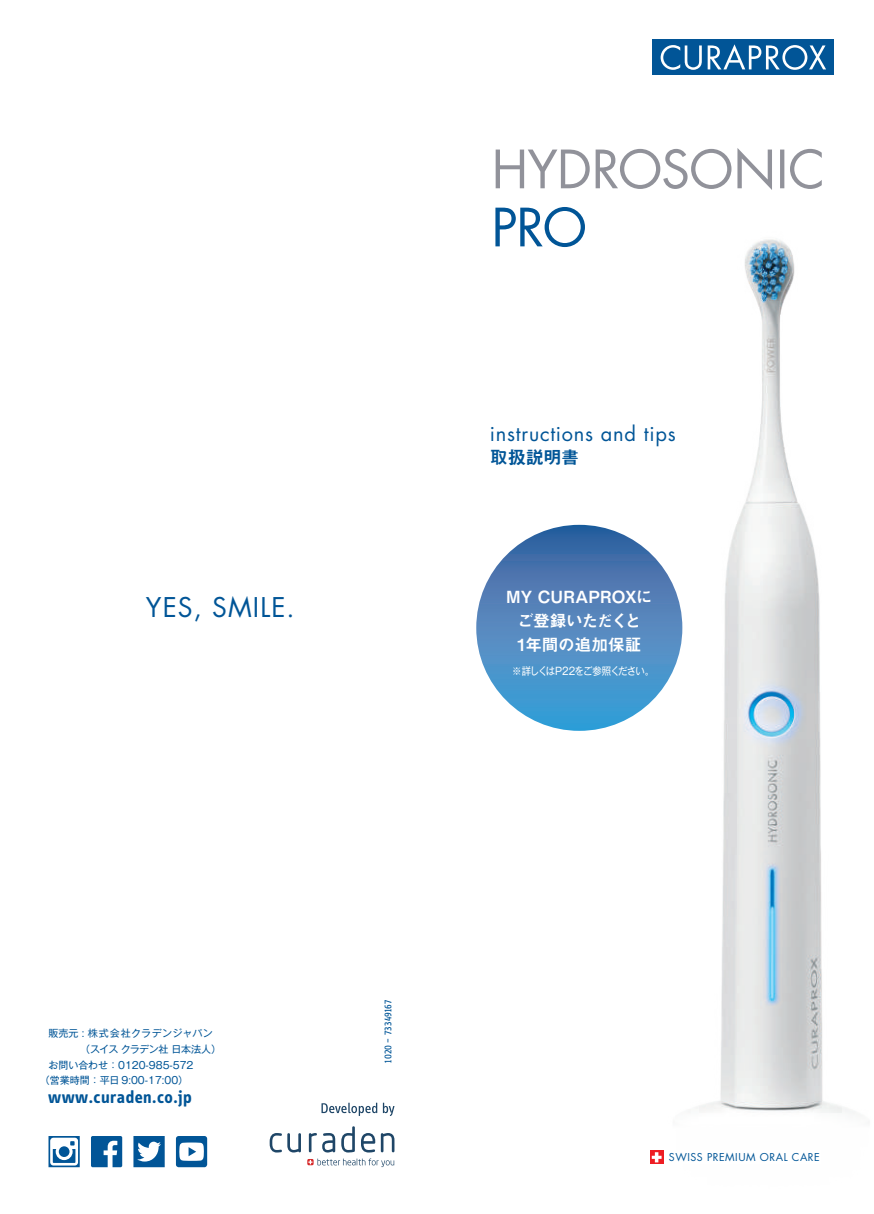
<style>
.page{position:relative;width:874px;height:1214px;background:#fff}
.page>*{position:absolute;margin:0;border:0;box-sizing:border-box;transform-origin:0 0}
.t1{font:26.4px "Futura LT Pro";letter-spacing:.04em;color:#015597}
.t2{font:20px "Futura LT Pro";letter-spacing:.04em;color:#015597}
.t3{font:700 18px "Info Display Pro";letter-spacing:.025em;color:#015597}
.t4{font:18px "Midashi Go Pro MB31";letter-spacing:-.01em;color:#015597}
.t5{font:16.8px/24px "Midashi Go Pro MB31";letter-spacing:-.02em;color:#fff;text-align:center}
.t6{font:10.6px "Futura";letter-spacing:.05em;color:#015597}
.t7{font:10.4px "Gothic MB101 Pr 5";letter-spacing:-.075em;color:#fff;scale:.9 1}
.t8{font:10px "Gothic MB101 Pro";color:#015597}
.t9{font:10px "Gothic MB101 Pro";letter-spacing:.035em;color:#015597}
.t10{font:10px "Gothic MB101 Pro";letter-spacing:-.045em;color:#015597}
.t11{font:10px "Info Display Pro";letter-spacing:.02em;color:#015597}
.t12{font:8px "Futura LT Pro";letter-spacing:.05em;color:#015597}
</style>
<div class="page">
<div style="left:652px;top:39px;width:181px;height:36px;background:#015597"></div>
<svg style="left:660px;top:44px;width:165px;height:26px"></svg>
<svg style="left:48px;top:1136px;width:32px;height:30px"></svg>
<svg style="left:91px;top:1136px;width:31px;height:30px"></svg>
<svg style="left:133px;top:1136px;width:32px;height:30px"></svg>
<svg style="left:176px;top:1136px;width:31px;height:30px"></svg>
<svg style="left:321px;top:1102px;width:73px;height:13px"></svg>
<svg style="left:269px;top:1133px;width:32px;height:19px"></svg>
<svg style="left:309px;top:1133px;width:26px;height:19px"></svg>
<svg style="left:341px;top:1126px;width:13px;height:26px"></svg>
<svg style="left:361px;top:1133px;width:33px;height:19px"></svg>
<svg style="left:307px;top:1158px;width:87px;height:8px"></svg>
<svg style="left:476px;top:524px;width:206px;height:206px;background:#4a86be"></svg>
<svg style="left:495px;top:207px;width:89px;height:40px"></svg>
<svg style="left:495px;top:148px;width:326px;height:42px"></svg>
<img style="left:621px;top:239px;width:234px;height:874px">
<div style="left:649px;top:1150px;width:14px;height:13px;background:#ee1d23"></div>
<svg style="left:651px;top:1151px;width:13px;height:11px"></svg>
<h1 class="t1" style="left:146px;top:589px;width:150px">YES, SMILE.</h1>
<h2 class="t2" style="left:489px;top:419px;width:187px">instructions and tips</h2>
<h3 class="t4" style="left:489px;top:443px;width:91px">取扱説明書</h3>
<h3 class="t5" style="left:506px;top:582px;width:148px">MY CURAPROXにご登録いただくと<br>1年間の追加保証</h3>
<p class="t7" style="left:512px;top:662px;width:159px">※詳しくはP22をご参照ください。</p>
<p class="t9" style="left:49px;top:1024px;width:166px">販売元 : 株式会社クラデンジャパン</p>
<p class="t10" style="left:80px;top:1040px;width:142px">（スイス クラデン社 日本法人）</p>
<p class="t8" style="left:49px;top:1056px;width:146px">お問い合わせ：0120-985-572</p>
<h3 class="t3" style="left:48px;top:1085px;width:145px">www.curaden.co.jp</h3>
<p class="t8" style="left:40px;top:1071px;width:150px">（営業時間：平日 9:00-17:00）</p>
<p class="t12" style="left:384px;top:1061px;width:75px;rotate:-90deg">0418 – 73349167</p>
<p class="t11" style="left:382px;top:1062px;width:64px;rotate:-90deg">1020 – 73349167</p>
<p class="t6" style="left:668px;top:1149px;width:152px">SWISS PREMIUM ORAL CARE</p>
</div>
